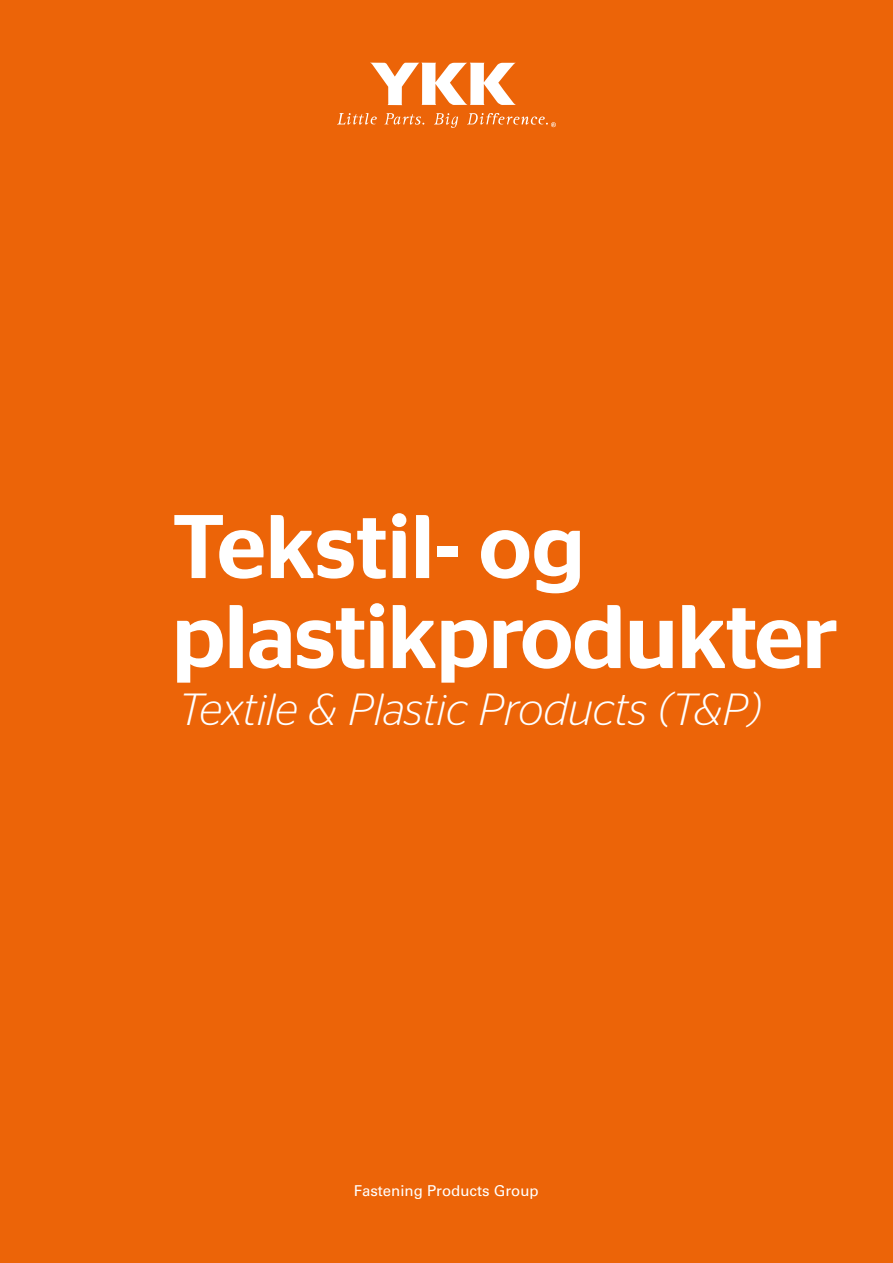
<style>
.page{position:relative;width:893px;height:1263px;background:#ec6408}
.page>*{position:absolute;margin:0;border:0;box-sizing:border-box;transform-origin:0 0}
.t1{font:500 90px/90px "Stag Sans";letter-spacing:-.01em;color:#fff}
.t2{font:italic 300 45px "Stag Sans";color:#fff}
.t3{font:15px "Univers OTF";color:#fff}
</style>
<div class="page">
<svg style="left:337px;top:113px;width:40px;height:12px"></svg>
<svg style="left:384px;top:113px;width:40px;height:12px"></svg>
<svg style="left:434px;top:113px;width:24px;height:15px"></svg>
<svg style="left:467px;top:113px;width:89px;height:14px"></svg>
<svg style="left:371px;top:63px;width:145px;height:42px"></svg>
<h1 class="t1" style="left:172px;top:501px;width:667px">Tekstil- og plastikprodukter</h1>
<p class="t2" style="left:179px;top:684px;width:584px">Textile &amp; Plastic Products (T&amp;P)</p>
<p class="t3" style="left:354px;top:1182px;width:187px">Fastening Products Group</p>
</div>
